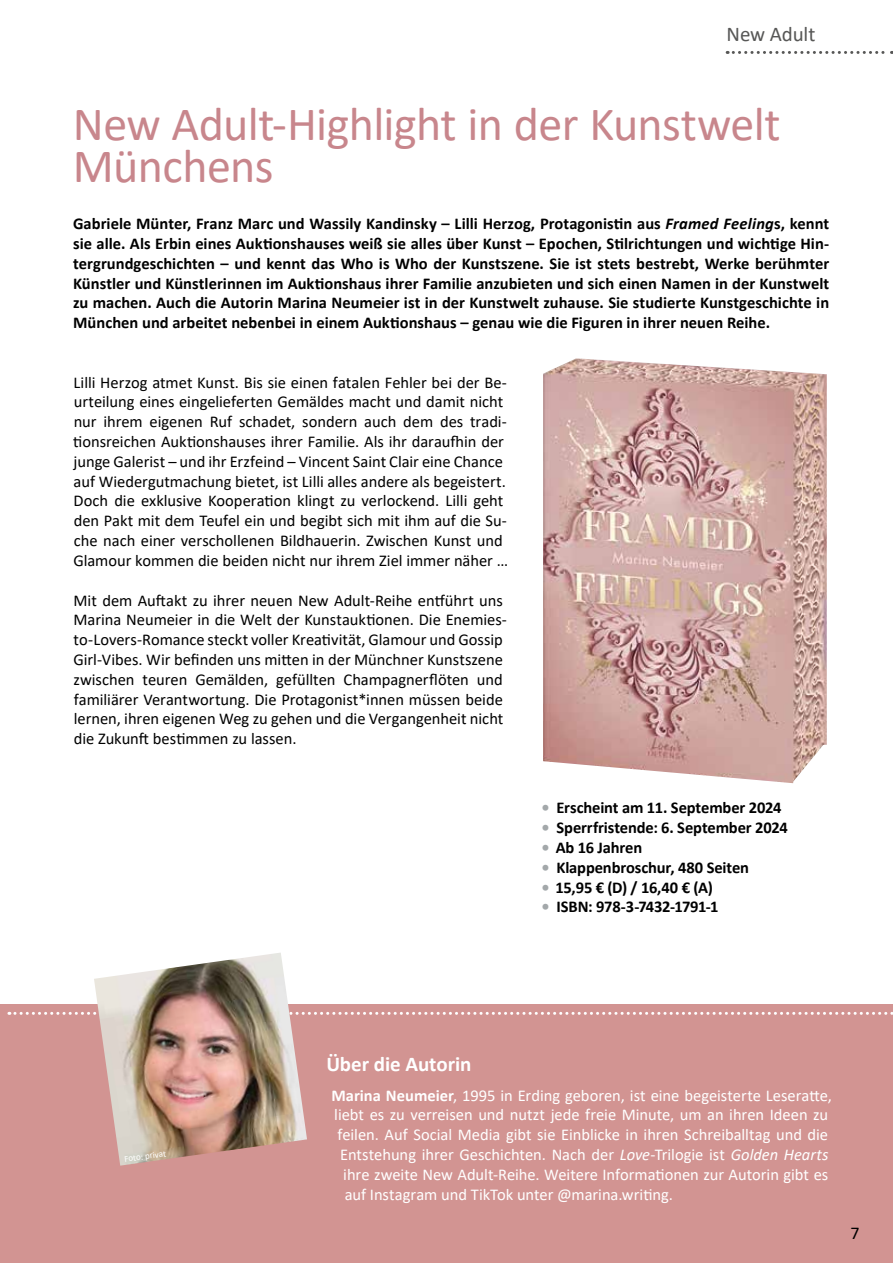
<style>
.page{position:relative;width:893px;height:1263px;background:#fff}
.page>*{position:absolute;margin:0;border:0;box-sizing:border-box;transform-origin:0 0}
.t1{font:48px/42px "Calibri";letter-spacing:-.015em;color:#c8868c}
.t2{font:700 21px "Calibri";letter-spacing:-.005em;color:#fff}
.t3{font:21px "Calibri";letter-spacing:-.01em;color:#575756}
.t4{font:18px "Calibri";color:#000}
.t5{font:16.5px/19.8px "Calibri";letter-spacing:-.005em;color:#000}
.t6{font:700 16.5px/19.8px "Calibri";letter-spacing:-.005em;color:#000;text-align:justify}
.t7{font:16.5px "Calibri";letter-spacing:-.005em;color:#fff}
.t8{font:9px "Calibri";color:#fff}
.s1{font-style:italic}
.s2{color:#a3a8aa}
.s3{font-weight:700}
</style>
<div class="page">
<div style="left:0;top:1005px;width:893px;height:258px;background:#d29492"></div>
<svg style="left:727px;top:51px;width:165px;height:3px"></svg>
<svg style="left:9px;top:1012px;width:884px;height:3px"></svg>
<img style="left:94px;top:953px;width:213px;height:213px">
<img style="left:543px;top:358px;width:284px;height:425px">
<p class="t3" style="left:727px;top:19px;width:90px">New Adult</p>
<h1 class="t1" style="left:73px;top:102px;width:709px">New Adult-Highlight in der Kunstwelt<br>Münchens</h1>
<p class="t6" style="left:73px;top:214px;width:758px">Gabriele Münter, Franz Marc und Wassily Kandinsky – Lilli Herzog, Protagonistin aus <span class="s1">Framed Feeling</span>s, kennt sie alle. Als Erbin eines Auktionshauses weiß sie alles über Kunst – Epochen, Stilrichtungen und wichtige Hin&shy;tergrundgeschichten – und kennt das Who is Who der Kunstszene. Sie ist stets bestrebt, Werke berühmter Künstler und Künstlerinnen im Auktionshaus ihrer Familie anzubieten und sich einen Namen in der Kunstwelt zu machen. Auch die Autorin Marina Neumeier ist in der Kunstwelt zuhause. Sie studierte Kunstgeschichte in München und arbeitet nebenbei in einem Auktionshaus – genau wie die Figuren in ihrer neuen Reihe.</p>
<p class="t5" style="left:73px;top:372px;width:436px">Lilli Herzog atmet Kunst. Bis sie einen fatalen Fehler bei der Be&shy;urteilung eines eingelieferten Gemäldes macht und damit nicht nur ihrem eigenen Ruf schadet, sondern auch dem des tradi&shy;tionsreichen Auktionshauses ihrer Familie. Als ihr daraufhin der junge Galerist – und ihr Erzfeind – Vincent Saint Clair eine Chance auf Wiedergutmachung bietet, ist Lilli alles andere als begeistert.<br>Doch die exklusive Kooperation klingt zu verlockend. Lilli geht den Pakt mit dem Teufel ein und begibt sich mit ihm auf die Su&shy;che nach einer verschollenen Bildhauerin. Zwischen Kunst und Glamour kommen die beiden nicht nur ihrem Ziel immer näher …</p>
<p class="t5" style="left:73px;top:590px;width:435px">Mit dem Auftakt zu ihrer neuen New Adult-Reihe entführt uns Marina Neumeier in die Welt der Kunstauktionen. Die Enemies&shy;to-Lovers-Romance steckt voller Kreativität, Glamour und Gossip Girl-Vibes. Wir befinden uns mitten in der Münchner Kunstszene zwischen teuren Gemälden, gefüllten Champagnerflöten und familiärer Verantwortung. Die Protagonist*innen müssen beide lernen, ihren eigenen Weg zu gehen und die Vergangenheit nicht die Zukunft bestimmen zu lassen.</p>
<p class="t6" style="left:541px;top:798px;width:242px"><span class="s2">•</span> Erscheint am 11. September 2024</p>
<p class="t6" style="left:541px;top:818px;width:248px"><span class="s2">•</span> Sperrfristende: 6. September 2024</p>
<p class="t6" style="left:541px;top:837px;width:102px"><span class="s2">•</span> Ab 16 Jahren</p>
<p class="t6" style="left:541px;top:857px;width:209px"><span class="s2">•</span> Klappenbroschur, 480 Seiten</p>
<p class="t6" style="left:541px;top:877px;width:173px"><span class="s2">•</span> 15,95 € (D) / 16,40 € (A)</p>
<p class="t6" style="left:541px;top:897px;width:178px"><span class="s2">•</span> ISBN: 978-3-7432-1791-1</p>
<p class="t8" style="left:123px;top:1153px;width:43px;rotate:-8deg">Foto: privat</p>
<p class="t2" style="left:326px;top:1049px;width:147px">Über die Autorin</p>
<p class="t7" style="left:331px;top:1083px;width:502px"><span class="s3">Marina Neumeier</span>, 1995 in Erding geboren, ist eine begeisterte Leseratte,</p>
<p class="t7" style="left:334px;top:1103px;width:495px">liebt es zu verreisen und nutzt jede freie Minute, um an ihren Ideen zu</p>
<p class="t7" style="left:337px;top:1123px;width:492px">feilen. Auf Social Media gibt sie Einblicke in ihren Schreiballtag und die</p>
<p class="t7" style="left:340px;top:1143px;width:490px">Entstehung ihrer Geschichten. Nach der <span class="s1">Love</span>-Trilogie ist <span class="s1">Golden Hearts</span></p>
<p class="t7" style="left:343px;top:1163px;width:486px">ihre zweite New Adult-Reihe. Weitere Informationen zur Autorin gibt es</p>
<p class="t7" style="left:345px;top:1182px;width:330px">auf Instagram und TikTok unter @marina.writing.</p>
<p class="t4" style="left:850px;top:1221px;width:11px">7</p>
</div>
